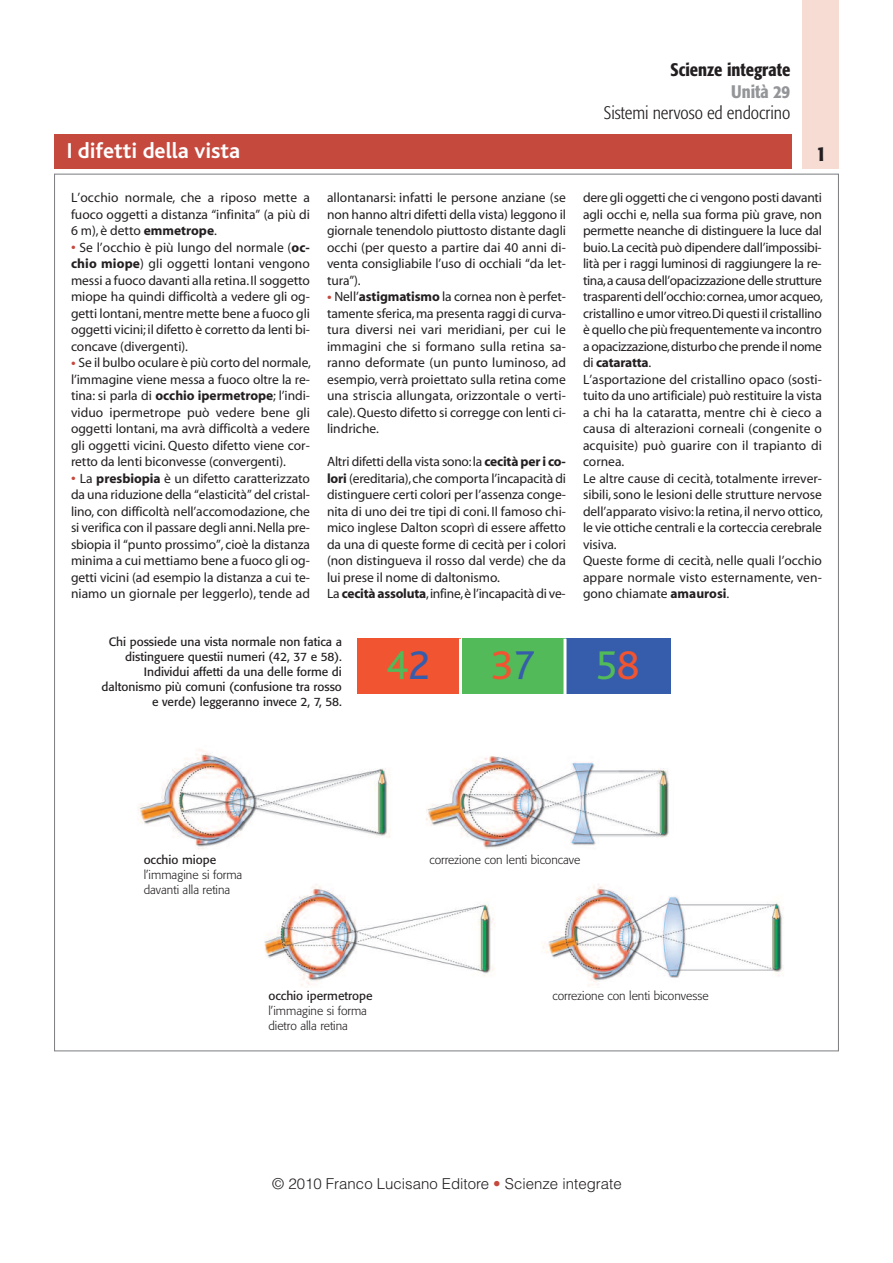
<style>
.page{position:relative;width:893px;height:1263px;background:#fff}
.page>*{position:absolute;margin:0;border:0;box-sizing:border-box;transform-origin:0 0}
.t1{font:42px "Bliss";color:#52ba58}
.t2{font:42px "Bliss";color:#f05431}
.t3{font:700 22.5px "Bliss";color:#fff}
.t4{font:500 condensed 21px "Formata";color:#231f20}
.t5{font:300 condensed 18px "Formata";color:#231f20}
.t6{font:500 condensed 18px "Formata";color:#231f20}
.t7{font:500 condensed 18px "Formata";color:#939598}
.t8{font:300 15px "Helvetica LT Std";color:#231f20}
.t9{font:13.5px/16.5px "Myriad";letter-spacing:-.005em;color:#231f20;text-align:justify}
.t10{font:12px/15px "Formata";color:#231f20;text-align:right}
.t11{font:300 12px/15px "Formata";color:#231f20}
.s1{font-weight:700}
.s2{font-size:16.5px;color:#c6493e}
.s3{color:#365dab}
.s4{color:#f05431}
.s5{color:#c6493e}
</style>
<div class="page">
<div style="left:54px;top:135px;width:737px;height:34px;background:#c6493e"></div>
<div style="left:803px;top:0;width:36px;height:169px;background:#f6dcd3"></div>
<img style="left:138px;top:749px;width:646px;height:237px">
<div style="left:357px;top:639px;width:103px;height:55px;background:#f05431"></div>
<div style="left:462px;top:639px;width:103px;height:55px;background:#52ba58"></div>
<div style="left:566px;top:639px;width:105px;height:55px;background:#365dab"></div>
<hr style="left:459px;top:639px;width:3px;height:55px;background:#fff">
<hr style="left:563px;top:639px;width:3px;height:55px;background:#fff">
<h3 class="t6" style="left:670px;top:62px;width:121px">Scienze integrate</h3>
<h3 class="t7" style="left:731px;top:84px;width:61px">Unità 29</h3>
<h3 class="t5" style="left:604px;top:106px;width:188px">Sistemi nervoso ed endocrino</h3>
<h2 class="t3" style="left:67px;top:144px;width:175px">I difetti della vista</h2>
<h3 class="t4" style="left:816px;top:145px;width:12px">1</h3>
<p class="t9" style="left:71px;top:190px;width:240px">L’occhio normale, che a riposo mette a fuoco oggetti a distanza “infinita” (a più di 6 m), è detto <span class="s1">emmetrope</span>.</p>
<p class="t9" style="left:71px;top:240px;width:240px"><span class="s2">•</span> Se l’occhio è più lungo del normale (<span class="s1">oc&shy;chio miope</span>) gli oggetti lontani vengono messi a fuoco davanti alla retina.Il soggetto miope ha quindi difficoltà a vedere gli og&shy;getti lontani,mentre mette bene a fuoco gli oggetti vicini;il difetto è corretto da lenti bi&shy;concave (divergenti).</p>
<p class="t9" style="left:71px;top:355px;width:241px"><span class="s2">•</span> Se il bulbo oculare è più corto del normale, l’immagine viene messa a fuoco oltre la re&shy;tina: si parla di <span class="s1">occhio ipermetrope</span>; l’indi&shy;viduo ipermetrope può vedere bene gli oggetti lontani, ma avrà difficoltà a vedere gli oggetti vicini. Questo difetto viene cor&shy;retto da lenti biconvesse (convergenti).</p>
<p class="t9" style="left:71px;top:471px;width:240px"><span class="s2">•</span> La <span class="s1">presbiopia</span> è un difetto caratterizzato da una riduzione della “elasticità” del cristal&shy;lino, con difficoltà nell’accomodazione, che si verifica con il passare degli anni.Nella pre&shy;sbiopia il “punto prossimo”, cioè la distanza minima a cui mettiamo bene a fuoco gli og&shy;getti vicini (ad esempio la distanza a cui te&shy;niamo un giornale per leggerlo), tende ad</p>
<p class="t9" style="left:327px;top:190px;width:240px">allontanarsi: infatti le persone anziane (se non hanno altri difetti della vista) leggono il giornale tenendolo piuttosto distante dagli occhi (per questo a partire dai 40 anni di&shy;venta consigliabile l’uso di occhiali “da let&shy;tura”).</p>
<p class="t9" style="left:327px;top:289px;width:241px"><span class="s2">•</span> Nell’<span class="s1">astigmatismo</span> la cornea non è perfet&shy;tamente sferica,ma presenta raggi di curva&shy;tura diversi nei vari meridiani, per cui le immagini che si formano sulla retina sa&shy;ranno deformate (un punto luminoso, ad esempio, verrà proiettato sulla retina come una striscia allungata, orizzontale o verti&shy;cale).Questo difetto si corregge con lenti ci&shy;lindriche.</p>
<p class="t9" style="left:327px;top:454px;width:240px;text-align:left">Altri difetti della vista sono:la <span class="s1">cecità per i co&shy;lori</span> (ereditaria),che comporta l’incapacità di distinguere certi colori per l’assenza conge&shy;nita di uno dei tre tipi di coni. Il famoso chi&shy;mico inglese Dalton scoprì di essere affetto da una di queste forme di cecità per i colori (non distingueva il rosso dal verde) che da lui prese il nome di daltonismo.<br>La <span class="s1">cecità assoluta</span>,infine,è l’incapacità di ve-</p>
<p class="t9" style="left:583px;top:190px;width:241px;text-align:left">dere gli oggetti che ci vengono posti davanti agli occhi e, nella sua forma più grave, non permette neanche di distinguere la luce dal buio.La cecità può dipendere dall’impossibi&shy;lità per i raggi luminosi di raggiungere la re&shy;tina,a causa dell’opacizzazione delle strutture trasparenti dell’occhio:cornea,umor acqueo, cristallino e umor vitreo.Di questi il cristallino è quello che più frequentemente va incontro a opacizzazione,disturbo che prende il nome di <span class="s1">cataratta</span>.<br>L’asportazione del cristallino opaco (sosti&shy;tuito da uno artificiale) può restituire la vista a chi ha la cataratta, mentre chi è cieco a causa di alterazioni corneali (congenite o acquisite) può guarire con il trapianto di cornea.<br>Le altre cause di cecità, totalmente irrever&shy;sibili,sono le lesioni delle strutture nervose dell’apparato visivo:la retina,il nervo ottico, le vie ottiche centrali e la corteccia cerebrale visiva.<br>Queste forme di cecità, nelle quali l’occhio appare normale visto esternamente, ven&shy;gono chiamate <span class="s1">amaurosi</span>.</p>
<p class="t10" style="left:102px;top:636px;width:242px">Chi possiede una vista normale non fatica a distinguere questii numeri (42, 37 e 58).<br>Individui affetti da una delle forme di daltonismo più comuni (confusione tra rosso e verde) leggeranno invece 2, 7, 58.</p>
<h1 class="t1" style="left:386px;top:651px;width:46px">4<span class="s3">2</span></h1>
<h1 class="t2" style="left:491px;top:651px;width:46px">3<span class="s3">7</span></h1>
<h1 class="t1" style="left:595px;top:651px;width:46px">5<span class="s4">8</span></h1>
<p class="t10" style="left:144px;top:853px;width:74px">occhio miope</p>
<p class="t11" style="left:144px;top:868px;width:100px">l’immagine si forma davanti alla retina</p>
<p class="t10" style="left:268px;top:989px;width:106px">occhio ipermetrope</p>
<p class="t11" style="left:268px;top:1004px;width:100px">l’immagine si forma dietro alla retina</p>
<p class="t11" style="left:429px;top:853px;width:152px">correzione con lenti biconcave</p>
<p class="t11" style="left:552px;top:989px;width:158px">correzione con lenti biconvesse</p>
<p class="t8" style="left:272px;top:1178px;width:351px">© 2010 Franco Lucisano Editore <span class="s5">•</span> Scienze integrate</p>
</div>
